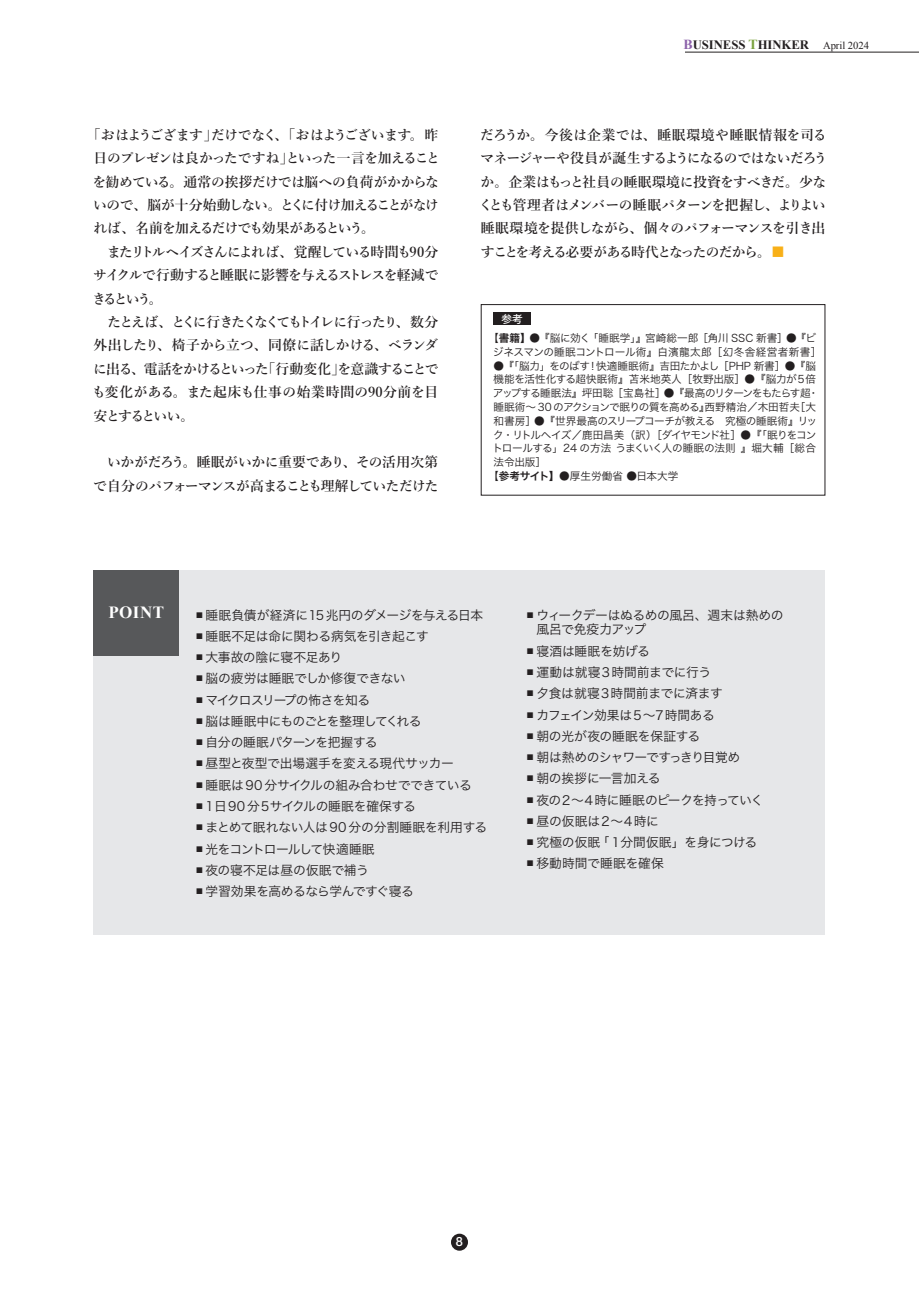
<style>
.page{position:relative;width:919px;height:1289px;background:#fff}
.page>*{position:absolute;margin:0;border:0;box-sizing:border-box;transform-origin:0 0}
.t1{font:700 16.95px "Times New Roman";letter-spacing:.025em;color:#fff}
.t2{font:600 13.8px/23.4px "Yu Min";letter-spacing:-.055em;color:#231f20}
.t3{font:600 13.8px/23.4px "Yu Min";letter-spacing:-.035em;color:#231f20}
.t4{font:600 13.8px "Yu Min";letter-spacing:-.1em;color:#231f20}
.t5{font:600 13.8px "Yu Min";letter-spacing:-.145em;color:#231f20}
.t6{font:600 13.8px "Yu Min";letter-spacing:-.025em;color:#231f20}
.t7{font:600 13.8px "Yu Min";letter-spacing:-.075em;color:#231f20}
.t8{font:600 13.8px "Yu Min";letter-spacing:.005em;color:#231f20}
.t9{font:12.75px/21.3px "Hira Kaku Pro W3";letter-spacing:-.03em;color:#231f20}
.t10{font:12.75px "Hira Kaku Pro W3";letter-spacing:-.055em;color:#231f20}
.t11{font:12.75px "Hira Kaku Pro W3";color:#231f20}
.t12{font:12.75px "Hira Kaku Pro W3";letter-spacing:-.065em;color:#231f20}
.t13{font:12.75px "Hira Kaku Pro W3";letter-spacing:-.01em;color:#231f20}
.t14{font:12.75px "Hira Kaku Pro W3";letter-spacing:-.06em;color:#231f20}
.t15{font:700 12.75px "Times New Roman";letter-spacing:-.005em;color:#231f20}
.t16{font:12.75px "Hira Kaku Pro W3";letter-spacing:-.07em;color:#231f20}
.t17{font:500 12.75px "Helvetica Neue LT Std";color:#fff}
.t18{font:10.65px "Hira Kaku Pro W3";letter-spacing:-.025em;color:#231f20}
.t19{font:10.65px "Hira Kaku Pro W3";color:#231f20}
.t20{font:10.65px/13.8px "Hira Kaku Pro W3";letter-spacing:-.075em;color:#231f20}
.t21{font:10.65px "Hira Kaku Pro W3";letter-spacing:-.085em;color:#231f20}
.t22{font:10.65px "Hira Kaku Pro W3";letter-spacing:.005em;color:#231f20}
.t23{font:10.65px "Times New Roman";letter-spacing:-.005em;color:#231f20}
.t24{font:500 10.65px "Koz Go Pro";color:#fff}
.t25{font:7.5px "Hira Kaku Pro W3";color:#231f20}
.s1{font-size:13.8px;color:#8c62aa}
.s2{font-size:13.8px;color:#7ba340}
.s3{color:#f8b018}
.s4{font-family:"Hira Kaku Pro W6"}
</style>
<div class="page">
<hr style="left:685px;top:52px;width:233px;height:1px;background:#231f20">
<div style="left:480px;top:304px;width:345px;height:191px;border:1px solid #231f20"></div>
<div style="left:493px;top:312px;width:38px;height:13px;background:#231f20"></div>
<div style="left:94px;top:570px;width:731px;height:364px;background:#e6e7e9"></div>
<div style="left:94px;top:570px;width:85px;height:85px;background:#57585a"></div>
<div style="left:451px;top:1233px;width:17px;height:17px;background:#231f20;border-radius:50%"></div>
<p class="t15" style="left:683px;top:36px;width:127px"><span class="s1">B</span>USINESS <span class="s2">T</span>HINKER</p>
<p class="t23" style="left:823px;top:38px;width:47px">April 2024</p>
<p class="t2" style="left:93px;top:123px;width:348px;text-indent:-7px">「おはようござます」<br>日のプレゼンは良かったですねといった一言を加えること</p>
<p class="t2" style="left:274px;top:123px;width:165px">、「おはようございます。昨</p>
<p class="t2" style="left:211px;top:123px;width:67px">だけでなく</p>
<p class="t2" style="left:280px;top:147px;width:15px">」</p>
<p class="t6" style="left:92px;top:174px;width:348px">を勧めている。通常の挨拶だけでは脳への負荷がかからな</p>
<p class="t2" style="left:93px;top:193px;width:347px">いので、脳が十分始動しない。とくに付け加えることがなけ</p>
<p class="t7" style="left:93px;top:220px;width:283px">れば、名前を加えるだけでも効果があるという。</p>
<p class="t4" style="left:94px;top:244px;width:346px">　またリトルヘイズさんによれば、覚醒している時間も90分</p>
<p class="t2" style="left:93px;top:264px;width:347px">サイクルで行動すると睡眠に影響を与えるストレスを軽減で</p>
<p class="t2" style="left:92px;top:287px;width:72px">きるという。</p>
<p class="t5" style="left:94px;top:314px;width:346px">　たとえば、とくに行きたくなくてもトイレに行ったり、数分</p>
<p class="t2" style="left:94px;top:334px;width:346px">外出したり、椅子から立つ、同僚に話しかける、ベランダ</p>
<p class="t8" style="left:261px;top:361px;width:178px">「行動変化を意識することで</p>
<p class="t3" style="left:92px;top:357px;width:347px">に出る、電話をかけるといった<br>も変化がある。また起床も仕事の始業時間の90分前を目安とするといい。</p>
<p class="t3" style="left:93px;top:451px;width:347px">　いかがだろう。睡眠がいかに重要であり、その活用次第で自分のパフォーマンスが高まることも理解していただけた</p>
<p class="t2" style="left:331px;top:357px;width:15px">」</p>
<p class="t2" style="left:478px;top:123px;width:350px">だろうか。今後は企業では、睡眠環境や睡眠情報を司るマネージャーや役員が誕生するようになるのではないだろうか。企業はもっと社員の睡眠環境に投資をすべきだ。少なくとも管理者はメンバーの睡眠パターンを把握し、よりよい睡眠環境を提供しながら、個々のパフォーマンスを引き出すことを考える必要がある時代となったのだから。<span class="s3">■</span></p>
<p class="t24" style="left:501px;top:312px;width:23px">参考</p>
<p class="t19" style="left:587px;top:328px;width:230px">「睡眠学」』宮崎総一郎［角川 SSC 新書］●『ビ</p>
<p class="t18" style="left:488px;top:328px;width:104px">【<span class="s4">書籍】</span>●『脳に効く</p>
<p class="t22" style="left:493px;top:342px;width:330px">ジネスマンの睡眠コントロール術』白濱龍太郎［幻冬舎経営者新書[</p>
<p class="t19" style="left:596px;top:356px;width:221px">快適睡眠術』吉田たかよし［PHP 新書］●『脳</p>
<p class="t18" style="left:493px;top:356px;width:98px">● 『「脳力」をのばす</p>
<p class="t18" style="left:493px;top:370px;width:324px">機能を活性化する超快眠術』苫米地英人［牧野出版］●『脳力が５倍</p>
<p class="t18" style="left:808px;top:384px;width:12px">・</p>
<p class="t18" style="left:587px;top:356px;width:12px">！</p>
<p class="t20" style="left:794px;top:385px;width:23px;text-indent:-302px">アップする睡眠法』坪田聡［宝島社］●『最高のリターンをもたらす超［大</p>
<p class="t18" style="left:493px;top:397px;width:308px">睡眠術～ 30 のアクションで眠りの質を高める西野精治／木田哲夫</p>
<p class="t18" style="left:699px;top:397px;width:12px">』</p>
<p class="t18" style="left:493px;top:411px;width:325px">和書房］●『世界最高のスリープコーチが教える　究極の睡眠術』リッ</p>
<p class="t21" style="left:493px;top:425px;width:325px">ク・リトルヘイズ／鹿田昌美（訳）［ダイヤモンド社］● 『「眠りをコン</p>
<p class="t18" style="left:492px;top:439px;width:325px">トロールする」24 の方法うまくいく人の睡眠の法則』堀大輔［総合</p>
<p class="t18" style="left:493px;top:453px;width:54px">法令出版[</p>
<p class="t19" style="left:488px;top:466px;width:192px">【<span class="s4">参考サイト】</span>●厚生労働省 ●日本大学</p>
<p class="t1" style="left:108px;top:601px;width:57px">POINT</p>
<p class="t9" style="left:206px;top:603px;width:279px">睡眠負債が経済に15 兆円のダメージを与える日本</p>
<p class="t25" style="left:196px;top:608px;width:9px">■</p>
<p class="t9" style="left:206px;top:624px;width:225px">睡眠不足は命に関わる病気を引き起こす</p>
<p class="t25" style="left:196px;top:629px;width:9px">■</p>
<p class="t9" style="left:206px;top:645px;width:138px">大事故の陰に寝不足あり</p>
<p class="t25" style="left:196px;top:650px;width:9px">■</p>
<p class="t9" style="left:206px;top:667px;width:201px">脳の疲労は睡眠でしか修復できない</p>
<p class="t25" style="left:196px;top:672px;width:9px">■</p>
<p class="t16" style="left:206px;top:688px;width:166px">マイクロスリープの怖さを知る</p>
<p class="t25" style="left:196px;top:693px;width:9px">■</p>
<p class="t10" style="left:206px;top:709px;width:217px">脳は睡眠中にものごとを整理してくれる</p>
<p class="t25" style="left:196px;top:714px;width:9px">■</p>
<p class="t9" style="left:206px;top:730px;width:173px">自分の睡眠パターンを把握する</p>
<p class="t25" style="left:196px;top:735px;width:9px">■</p>
<p class="t9" style="left:206px;top:752px;width:250px">昼型と夜型で出場選手を変える現代サッカー</p>
<p class="t25" style="left:196px;top:757px;width:9px">■</p>
<p class="t9" style="left:206px;top:773px;width:268px">睡眠は90 分サイクルの組み合わせでできている</p>
<p class="t25" style="left:196px;top:778px;width:9px">■</p>
<p class="t9" style="left:206px;top:794px;width:212px">1日90 分５サイクルの睡眠を確保する</p>
<p class="t25" style="left:196px;top:799px;width:9px">■</p>
<p class="t11" style="left:206px;top:816px;width:283px">まとめて眠れない人は90分の分割睡眠を利用する</p>
<p class="t25" style="left:196px;top:820px;width:9px">■</p>
<p class="t12" style="left:206px;top:837px;width:171px">光をコントロールして快適睡眠</p>
<p class="t25" style="left:196px;top:842px;width:9px">■</p>
<p class="t9" style="left:206px;top:858px;width:165px">夜の寝不足は昼の仮眠で補う</p>
<p class="t25" style="left:196px;top:863px;width:9px">■</p>
<p class="t9" style="left:206px;top:879px;width:210px">学習効果を高めるなら学んですぐ寝る</p>
<p class="t25" style="left:196px;top:884px;width:9px">■</p>
<p class="t9" style="left:536px;top:603px;width:249px">ウィークデーはぬるめの風呂、週末は熱めの</p>
<p class="t25" style="left:526px;top:608px;width:9px">■</p>
<p class="t9" style="left:536px;top:618px;width:115px">風呂で免疫力アップ寝酒は睡眠を妨げる</p>
<p class="t25" style="left:526px;top:644px;width:9px">■</p>
<p class="t9" style="left:536px;top:660px;width:176px">運動は就寝３時間前までに行う</p>
<p class="t25" style="left:526px;top:665px;width:9px">■</p>
<p class="t9" style="left:536px;top:682px;width:188px">夕食は就寝３時間前までに済ます</p>
<p class="t25" style="left:526px;top:686px;width:9px">■</p>
<p class="t12" style="left:536px;top:703px;width:180px">カフェイン効果は５〜７時間ある</p>
<p class="t25" style="left:526px;top:708px;width:9px">■</p>
<p class="t13" style="left:536px;top:724px;width:165px">朝の光が夜の睡眠を保証する</p>
<p class="t25" style="left:526px;top:729px;width:9px">■</p>
<p class="t14" style="left:536px;top:746px;width:205px">朝は熱めのシャワーですっきり目覚め</p>
<p class="t25" style="left:526px;top:750px;width:9px">■</p>
<p class="t9" style="left:536px;top:767px;width:125px">朝の挨拶に一言加える</p>
<p class="t25" style="left:526px;top:771px;width:9px">■</p>
<p class="t10" style="left:536px;top:788px;width:228px">夜の２〜４時に睡眠のピークを持っていく</p>
<p class="t25" style="left:526px;top:793px;width:9px">■</p>
<p class="t13" style="left:536px;top:809px;width:124px">昼の仮眠は２〜４時に</p>
<p class="t25" style="left:526px;top:814px;width:9px">■</p>
<p class="t9" style="left:620px;top:830px;width:138px">分間仮眠」を身につける</p>
<p class="t9" style="left:597px;top:830px;width:27px">「１</p>
<p class="t9" style="left:536px;top:830px;width:65px">究極の仮眠</p>
<p class="t25" style="left:526px;top:835px;width:9px">■</p>
<p class="t11" style="left:536px;top:852px;width:129px">移動時間で睡眠を確保</p>
<p class="t25" style="left:526px;top:856px;width:9px">■</p>
<p class="t17" style="left:456px;top:1234px;width:9px">8</p>
</div>
